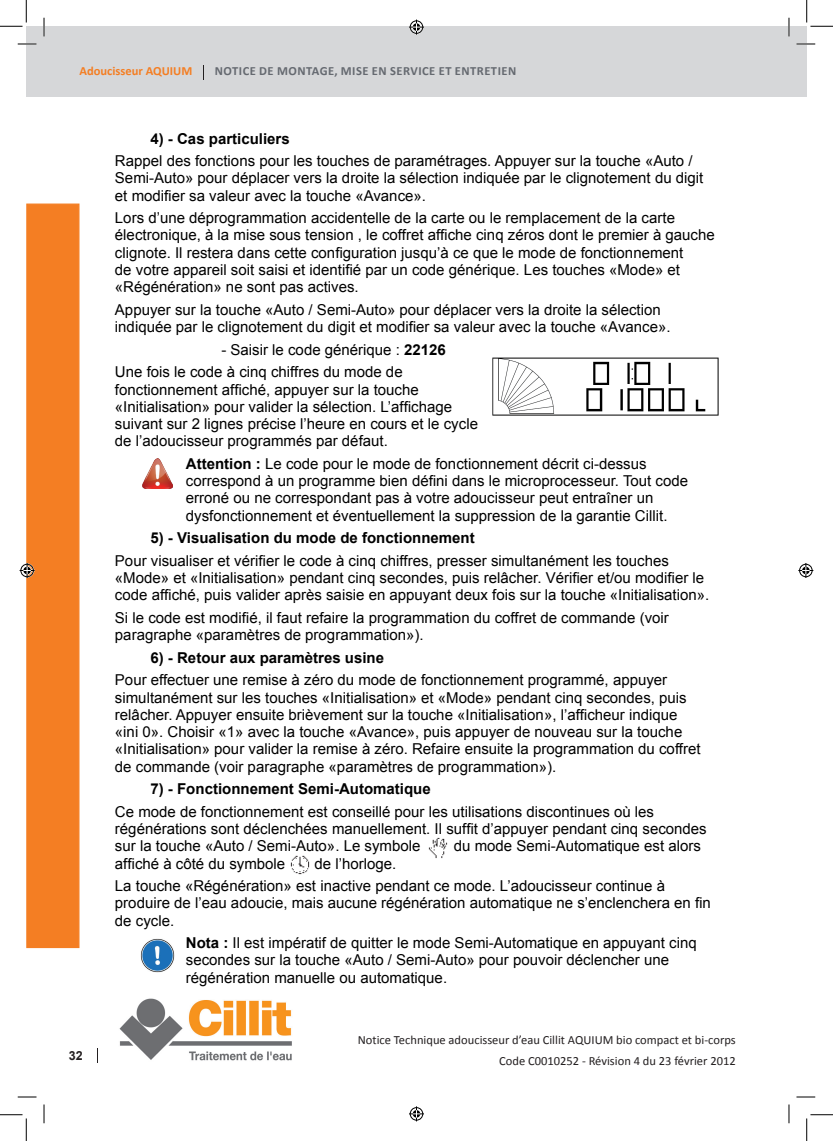
<style>
.page{position:relative;width:833px;height:1141px;background:#fff}
.page>*{position:absolute;margin:0;border:0;box-sizing:border-box;transform-origin:0 0}
.t1{font:15px/17.2px "Arial";color:#000}
.t2{font:700 15px "Arial";color:#000}
.t3{font:12.5px/21.2px "Calibri";color:#231f20;text-align:right}
.t4{font:700 12.5px "Calibri";letter-spacing:.04em;color:#656970}
.t5{font:700 12.5px "Calibri";color:#f47e23}
.t6{font:700 12.5px "Arial";color:#231f20}
.s1{font-weight:700}
</style>
<div class="page">
<div style="left:26px;top:26px;width:780px;height:71px;background:#d6d7d9"></div>
<div style="left:26px;top:203px;width:53px;height:745px;background:#f47e23;border:1px solid #f47e23"></div>
<img style="left:119px;top:998px;width:173px;height:63px">
<svg style="left:97px;top:1048px;width:1px;height:14px"></svg>
<svg style="left:203px;top:65px;width:1px;height:14px"></svg>
<img style="left:290px;top:855px;width:20px;height:20px">
<img style="left:428px;top:837px;width:19px;height:22px">
<img style="left:142px;top:458px;width:30px;height:30px">
<img style="left:140px;top:938px;width:34px;height:33px">
<img style="left:492px;top:357px;width:225px;height:59px">
<svg style="left:18px;top:43px;width:18px;height:2px"></svg>
<svg style="left:796px;top:43px;width:18px;height:2px"></svg>
<svg style="left:18px;top:1096px;width:18px;height:1px"></svg>
<svg style="left:796px;top:1096px;width:18px;height:1px"></svg>
<svg style="left:43px;top:18px;width:2px;height:18px"></svg>
<svg style="left:43px;top:1104px;width:2px;height:19px"></svg>
<svg style="left:788px;top:18px;width:1px;height:18px"></svg>
<svg style="left:788px;top:1104px;width:1px;height:19px"></svg>
<svg style="left:0;top:0;width:27px;height:27px"></svg>
<svg style="left:0;top:1114px;width:27px;height:26px"></svg>
<svg style="left:806px;top:0;width:26px;height:27px"></svg>
<svg style="left:806px;top:1114px;width:26px;height:26px"></svg>
<svg style="left:409px;top:20px;width:15px;height:15px"></svg>
<svg style="left:409px;top:1106px;width:15px;height:15px"></svg>
<svg style="left:20px;top:563px;width:15px;height:15px"></svg>
<svg style="left:798px;top:563px;width:14px;height:15px"></svg>
<p class="t5" style="left:79px;top:62px;width:114px">ADOUCISSEUR AQUIUM</p>
<p class="t4" style="left:215px;top:62px;width:301px">NOTICE DE MONTAGE, MISE EN SERVICE ET ENTRETIEN</p>
<p class="t2" style="left:150px;top:128px;width:141px">4) - Cas particuliers</p>
<p class="t1" style="left:115px;top:152px;width:589px">Rappel des fonctions pour les touches de paramétrages. Appuyer sur la touche «Auto /<br>Semi-Auto» pour déplacer vers la droite la sélection indiquée par le clignotement du digit et modifier sa valeur avec la touche «Avance».</p>
<p class="t1" style="left:115px;top:209px;width:601px">Lors d’une déprogrammation accidentelle de la carte ou le remplacement de la carte électronique, à la mise sous tension , le coffret affiche cinq zéros dont le premier à gauche clignote. Il restera dans cette configuration jusqu’à ce que le mode de fonctionnement<br>de votre appareil soit saisi et identifié par un code générique. Les touches «Mode» et «Régénération» ne sont pas actives.</p>
<p class="t1" style="left:115px;top:301px;width:557px">Appuyer sur la touche «Auto / Semi-Auto» pour déplacer vers la droite la sélection indiquée par le clignotement du digit et modifier sa valeur avec la touche «Avance».</p>
<p class="t1" style="left:115px;top:338px;width:332px;line-height:22.5px;text-indent:106px">- Saisir le code générique : <span class="s1">22126<br></span>Une fois le code à cinq chiffres du mode de</p>
<p class="t1" style="left:115px;top:381px;width:364px">fonctionnement affiché, appuyer sur la touche «Initialisation» pour valider la sélection. L’affichage suivant sur 2 lignes précise l’heure en cours et le cycle de l’adoucisseur programmés par défaut.</p>
<p class="t1" style="left:186px;top:455px;width:503px"><span class="s1">Attention :</span> Le code pour le mode de fonctionnement décrit ci-dessus correspond à un programme bien défini dans le microprocesseur. Tout code erroné ou ne correspondant pas à votre adoucisseur peut entraîner un dysfonctionnement et éventuellement la suppression de la garantie Cillit.</p>
<p class="t2" style="left:150px;top:528px;width:325px">5) - Visualisation du mode de fonctionnement</p>
<p class="t1" style="left:115px;top:552px;width:595px">Pour visualiser et vérifier le code à cinq chiffres, presser simultanément les touches «Mode» et «Initialisation» pendant cinq secondes, puis relâcher. Vérifier et/ou modifier le code affiché, puis valider après saisie en appuyant deux fois sur la touche «Initialisation».</p>
<p class="t1" style="left:115px;top:609px;width:555px">Si le code est modifié, il faut refaire la programmation du coffret de commande (voir paragraphe «paramètres de programmation»).</p>
<p class="t2" style="left:150px;top:647px;width:235px">6) - Retour aux paramètres usine</p>
<p class="t1" style="left:115px;top:671px;width:587px">Pour effectuer une remise à zéro du mode de fonctionnement programmé, appuyer simultanément sur les touches «Initialisation» et «Mode» pendant cinq secondes, puis relâcher. Appuyer ensuite brièvement sur la touche «Initialisation», l’afficheur indique «ini 0». Choisir «1» avec la touche «Avance», puis appuyer de nouveau sur la touche «Initialisation» pour valider la remise à zéro. Refaire ensuite la programmation du coffret de commande (voir paragraphe «paramètres de programmation»).</p>
<p class="t2" style="left:150px;top:778px;width:282px">7) - Fonctionnement Semi-Automatique</p>
<p class="t1" style="left:115px;top:803px;width:593px">Ce mode de fonctionnement est conseillé pour les utilisations discontinues où les régénérations sont déclenchées manuellement. Il suffit d’appuyer pendant cinq secondes sur la touche «Auto / Semi-Auto». Le symbole</p>
<p class="t1" style="left:453px;top:837px;width:248px">du mode Semi-Automatique est alors</p>
<p class="t6" style="left:69px;top:1047px;width:15px">32</p>
<p class="t1" style="left:115px;top:854px;width:172px">affiché à côté du symbole</p>
<p class="t1" style="left:115px;top:852px;width:551px;line-height:22.5px;text-indent:199px">de l’horloge.<br>La touche «Régénération» est inactive pendant ce mode. L’adoucisseur continue à</p>
<p class="t1" style="left:115px;top:894px;width:597px">produire de l’eau adoucie, mais aucune régénération automatique ne s’enclenchera en fin de cycle.</p>
<p class="t1" style="left:186px;top:934px;width:512px"><span class="s1">Nota :</span> Il est impératif de quitter le mode Semi-Automatique en appuyant cinq secondes sur la touche «Auto / Semi-Auto» pour pouvoir déclencher une régénération manuelle ou automatique.</p>
<p class="t3" style="left:357px;top:1029px;width:226px">Notice Technique adoucisseur d’eau Cillit AQUIUM</p>
<p class="t3" style="left:499px;top:1029px;width:238px">bio compact et bi-corps<br>Code C0010252 - Révision 4 du 23 février 2012</p>
</div>
